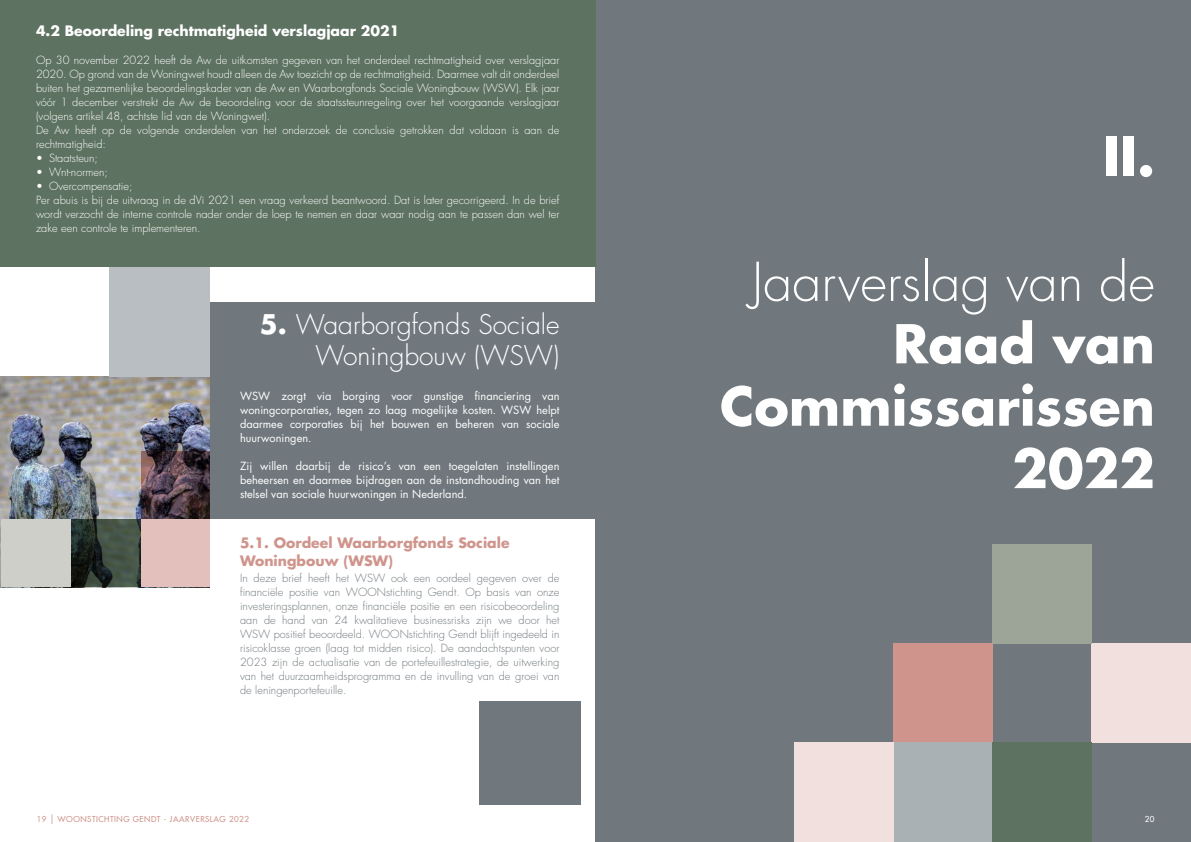
<style>
.page{position:relative;width:1191px;height:842px;background:#fff}
.page>*{position:absolute;margin:0;border:0;box-sizing:border-box;transform-origin:0 0}
.t1{font:700 52px/62.4px "Futura Std";color:#fff;text-align:right}
.t2{font:300 52px "Futura Std";color:#fff}
.t3{font:300 26.4px/31.7px "Futura Std";color:#fff;text-align:right}
.t4{font:700 14px/18px "Futura Std";color:#cf958d}
.t5{font:700 14px "Futura Std";color:#fff}
.t6{font:300 11px/14px "Futura Std";color:#fff}
.t7{font:300 11px/14px "Futura Std";color:#70787d;text-align:justify}
.t8{font:11px/14px "Futura Std";color:#fff;text-align:justify}
.t9{font:500 8px "Futura Std";letter-spacing:.06em;color:#cf958d}
.t10{font:500 8px "Futura Std";color:#fff}
.s1{font-weight:700}
.s2{font-size:9.6px}
</style>
<div class="page">
<div style="left:210px;top:302px;width:387px;height:217px;background:#70787d"></div>
<div style="left:480px;top:701px;width:101px;height:104px;background:#70787d"></div>
<div style="left:595px;top:0;width:596px;height:842px;background:#70787d"></div>
<div style="left:1091px;top:643px;width:100px;height:100px;background:#f1e0dd"></div>
<div style="left:992px;top:544px;width:99px;height:99px;background:#9da498"></div>
<div style="left:893px;top:643px;width:99px;height:100px;background:#cf958d"></div>
<div style="left:893px;top:743px;width:99px;height:99px;background:#aab1b5"></div>
<div style="left:794px;top:743px;width:99px;height:99px;background:#f1e0dd"></div>
<div style="left:992px;top:743px;width:99px;height:99px;background:#5d7261"></div>
<img style="left:0;top:377px;width:210px;height:210px">
<svg style="left:141px;top:451px;width:69px;height:68px;background:#4a3840"></svg>
<div style="left:141px;top:519px;width:69px;height:68px;background:#e3c0bb"></div>
<div style="left:1px;top:519px;width:70px;height:68px;background:#cecfc9"></div>
<svg style="left:71px;top:519px;width:70px;height:68px;background:#313d34"></svg>
<div style="left:109px;top:267px;width:101px;height:110px;background:#b8bec2"></div>
<div style="left:0;top:0;width:595px;height:267px;background:#5d7261"></div>
<p class="t5" style="left:36px;top:22px;width:365px">4.2 Beoordeling rechtmatigheid verslagjaar 2021</p>
<p class="t6" style="left:36px;top:53px;width:525px">Op 30 november 2022 heeft de Aw de uitkomsten gegeven van het onderdeel rechtmatigheid over verslagjaar 2020. Op grond van de Woningwet houdt alleen de Aw toezicht op de rechtmatigheid. Daarmee valt dit onderdeel buiten het gezamenlijke beoordelingskader van de Aw en Waarborgfonds Sociale Woningbouw (WSW). Elk jaar vóór 1 december verstrekt de Aw de beoordeling voor de staatssteunregeling over het voorgaande verslagjaar (volgens artikel 48, achtste lid van de Woningwet).<br>De Aw heeft op de volgende onderdelen van het onderzoek de conclusie getrokken dat voldaan is aan de rechtmatigheid:</p>
<p class="t6" style="left:36px;top:151px;width:63px">• Staatsteun;</p>
<p class="t6" style="left:36px;top:165px;width:73px">• Wnt-normen;</p>
<p class="t6" style="left:36px;top:179px;width:525px">• Overcompensatie;<br>Per abuis is bij de uitvraag in de dVi 2021 een vraag verkeerd beantwoord. Dat is later gecorrigeerd. In de brief wordt verzocht de interne controle nader onder de loep te nemen en daar waar nodig aan te passen dan wel ter zake een controle te implementeren.</p>
<h2 class="t3" style="left:260px;top:309px;width:301px"><span class="s1">5.</span> Waarborgfonds Sociale<br>Woningbouw (WSW)</h2>
<p class="t8" style="left:240px;top:389px;width:321px">WSW zorgt via borging voor gunstige financiering van woningcorporaties, tegen zo laag mogelijke kosten. WSW helpt daarmee corporaties bij het bouwen en beheren van sociale huurwoningen.</p>
<p class="t8" style="left:240px;top:459px;width:321px">Zij willen daarbij de risico’s van een toegelaten instellingen beheersen en daarmee bijdragen aan de instandhouding van het stelsel van sociale huurwoningen in Nederland.</p>
<p class="t4" style="left:240px;top:533px;width:271px">5.1. Oordeel Waarborgfonds Sociale<br>Woningbouw (WSW)</p>
<p class="t7" style="left:240px;top:571px;width:321px">In deze brief heeft het WSW ook een oordeel gegeven over de financiële positie van WOONstichting Gendt. Op basis van onze investeringsplannen, onze financiële positie en een risicobeoordeling aan de hand van 24 kwalitatieve businessrisks zijn we door het WSW positief beoordeeld. WOONstichting Gendt blijft ingedeeld in risicoklasse groen (laag tot midden risico). De aandachtspunten voor 2023 zijn de actualisatie van de portefeuillestrategie, de uitwerking van het duurzaamheidsprogramma en de invulling van de groei van de leningenportefeuille.</p>
<p class="t9" style="left:37px;top:814px;width:214px">19 <span class="s2">|</span> WOONSTICHTING GENDT - JAARVERSLAG 2022</p>
<h1 class="t1" style="left:1103px;top:125px;width:53px">II.</h1>
<h1 class="t2" style="left:752px;top:250px;width:405px">Jaarverslag van de</h1>
<h1 class="t1" style="left:720px;top:312px;width:436px">Raad van<br>Commissarissen<br>2022</h1>
<p class="t10" style="left:1144px;top:814px;width:11px">20</p>
</div>
